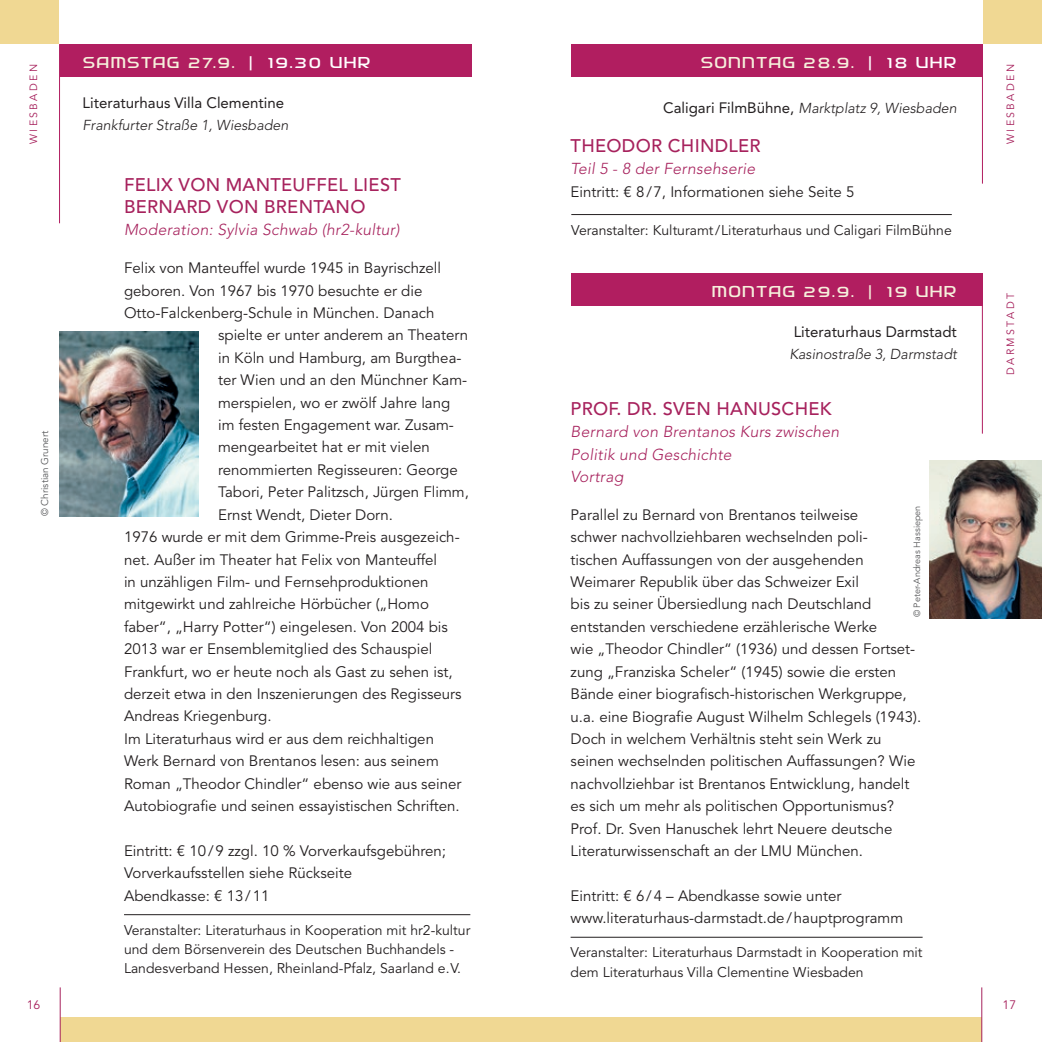
<style>
.page{position:relative;width:1042px;height:1042px;background:#fff}
.page>*{position:absolute;margin:0;border:0;box-sizing:border-box;transform-origin:0 0}
.t1{font:500 18.2px/22.4px "Avenir";letter-spacing:.015em;color:#a7225d}
.t2{font:italic 300 15.75px/22.4px "Avenir";letter-spacing:.015em;color:#a7225d}
.t3{font:500 15.75px "SF Hypocrisy";letter-spacing:.035em;color:#f6f0dc}
.t4{font:15.05px/22.4px "Avenir";color:#231f20}
.t5{font:15.05px "Avenir";color:#231f20}
.t6{font:italic 300 14.35px "Avenir";color:#231f20}
.t7{font:14px/19.2px "Avenir";color:#231f20}
.t8{font:12.25px "Avenir";color:#a7225d}
.t9{font:10.5px "Avenir";letter-spacing:.23em;color:#a7225d}
.t10{font:9.8px "Avenir";color:#57585a}
.t11{font:9.1px "Avenir";color:#57585a}
.s1{color:#fff}
.s2{font-weight:400;font-style:normal;font-size:15.05px}
</style>
<div class="page">
<hr style="left:981px;top:987px;width:1px;height:55px;background:#a7225d">
<hr style="left:60px;top:987px;width:1px;height:55px;background:#a7225d">
<div style="left:0;top:0;width:59px;height:44px;background:#f0d893"></div>
<div style="left:983px;top:0;width:59px;height:44px;background:#f0d893"></div>
<div style="left:60px;top:44px;width:411px;height:33px;background:#b11e60"></div>
<div style="left:571px;top:44px;width:412px;height:33px;background:#b11e60"></div>
<div style="left:60px;top:1017px;width:921px;height:25px;background:#f0d893"></div>
<hr style="left:982px;top:273px;width:1px;height:161px;background:#b11e60">
<div style="left:571px;top:273px;width:411px;height:33px;background:#b11e60"></div>
<hr style="left:124px;top:914px;width:346px;height:1px;background:#231f20">
<img style="left:60px;top:332px;width:138px;height:184px">
<hr style="left:570px;top:937px;width:352px;height:1px;background:#231f20">
<img style="left:929px;top:460px;width:113px;height:159px">
<hr style="left:571px;top:214px;width:381px;height:1px;background:#231f20">
<hr style="left:59px;top:44px;width:1px;height:179px;background:#b11e60">
<hr style="left:982px;top:44px;width:1px;height:140px;background:#b11e60">
<p class="t9" style="left:28px;top:144px;width:82px;rotate:-90deg">WIESBADEN</p>
<p class="t10" style="left:39px;top:516px;width:87px;rotate:-90deg">© Christian Grunert</p>
<p class="t8" style="left:27px;top:998px;width:15px">16</p>
<p class="t3" style="left:83px;top:53px;width:290px">SAMSTAG 27.9. <span class="s1">| 19.30 UHR</span></p>
<p class="t5" style="left:83px;top:94px;width:203px">Literaturhaus Villa Clementine</p>
<p class="t6" style="left:83px;top:117px;width:207px">Frankfurter Straße 1, Wiesbaden</p>
<p class="t1" style="left:124px;top:174px;width:278px">FELIX VON MANTEUFFEL LIEST<br>BERNARD VON BRENTANO</p>
<p class="t2" style="left:124px;top:219px;width:277px">Moderation: Sylvia Schwab (hr2-kultur)</p>
<p class="t4" style="left:124px;top:257px;width:318px">Felix von Manteuffel wurde 1945 in Bayrischzell</p>
<p class="t4" style="left:124px;top:280px;width:300px">geboren. Von 1967 bis 1970 besuchte er die</p>
<p class="t4" style="left:124px;top:302px;width:312px">Otto-Falckenberg-Schule in München. Danach</p>
<p class="t4" style="left:218px;top:324px;width:251px">spielte er unter anderem an Theatern</p>
<p class="t4" style="left:218px;top:347px;width:245px">in Köln und Hamburg, am Burgthea-</p>
<p class="t4" style="left:218px;top:369px;width:251px">ter Wien und an den Münchner Kam-</p>
<p class="t4" style="left:218px;top:392px;width:234px">merspielen, wo er zwölf Jahre lang</p>
<p class="t4" style="left:218px;top:414px;width:237px">im festen Engagement war. Zusam-</p>
<p class="t4" style="left:218px;top:436px;width:213px">mengearbeitet hat er mit vielen</p>
<p class="t4" style="left:218px;top:459px;width:241px">renommierten Regisseuren: George</p>
<p class="t4" style="left:218px;top:481px;width:252px">Tabori, Peter Palitzsch, Jürgen Flimm,</p>
<p class="t4" style="left:218px;top:504px;width:176px">Ernst Wendt, Dieter Dorn.</p>
<p class="t4" style="left:124px;top:526px;width:337px">1976 wurde er mit dem Grimme-Preis ausgezeich-</p>
<p class="t4" style="left:124px;top:548px;width:315px">net. Außer im Theater hat Felix von Manteuffel</p>
<p class="t4" style="left:124px;top:571px;width:306px">in unzähligen Film- und Fernsehproduktionen</p>
<p class="t4" style="left:124px;top:593px;width:306px">mitgewirkt und zahlreiche Hörbücher („Homo</p>
<p class="t4" style="left:124px;top:616px;width:325px">faber“, „Harry Potter“) eingelesen. Von 2004 bis</p>
<p class="t4" style="left:124px;top:638px;width:310px">2013 war er Ensemblemitglied des Schauspiel</p>
<p class="t4" style="left:124px;top:660px;width:330px">Frankfurt, wo er heute noch als Gast zu sehen ist,</p>
<p class="t4" style="left:124px;top:683px;width:339px">derzeit etwa in den Inszenierungen des Regisseurs</p>
<p class="t4" style="left:124px;top:705px;width:149px">Andreas Kriegenburg.</p>
<p class="t4" style="left:124px;top:728px;width:311px">Im Literaturhaus wird er aus dem reichhaltigen</p>
<p class="t4" style="left:124px;top:750px;width:316px">Werk Bernard von Brentanos lesen: aus seinem</p>
<p class="t4" style="left:124px;top:772px;width:339px">Roman „Theodor Chindler“ ebenso wie aus seiner</p>
<p class="t4" style="left:124px;top:795px;width:337px">Autobiografie und seinen essayistischen Schriften.</p>
<p class="t4" style="left:124px;top:840px;width:324px">Eintritt: € 10/9 zzgl. 10 % Vorverkaufsgebühren;<br>Vorverkaufsstellen siehe Rückseite<br>Abendkasse: € 13/11</p>
<p class="t7" style="left:124px;top:920px;width:348px">Veranstalter: Literaturhaus in Kooperation mit hr2-kultur und dem Börsenverein des Deutschen Buchhandels -<br>Landesverband Hessen, Rheinland-Pfalz, Saarland e.V.</p>
<p class="t3" style="left:700px;top:53px;width:258px">SONNTAG 28.9. <span class="s1">| 18 UHR</span></p>
<p class="t6" style="left:663px;top:99px;width:295px"><span class="s2">Caligari FilmBühne,</span> Marktplatz 9, Wiesbaden</p>
<p class="t1" style="left:570px;top:135px;width:192px">THEODOR CHINDLER</p>
<p class="t2" style="left:570px;top:158px;width:186px">Teil 5 - 8 der Fernsehserie</p>
<p class="t4" style="left:570px;top:181px;width:285px">Eintritt: € 8 /7, Informationen siehe Seite 5</p>
<p class="t7" style="left:571px;top:221px;width:382px">Veranstalter: Kulturamt/Literaturhaus und Caligari FilmBühne</p>
<p class="t3" style="left:711px;top:282px;width:247px">MONTAG 29.9. | 19 UHR</p>
<p class="t5" style="left:794px;top:323px;width:165px">Literaturhaus Darmstadt</p>
<p class="t6" style="left:789px;top:346px;width:169px">Kasinostraße 3, Darmstadt</p>
<p class="t1" style="left:570px;top:398px;width:262px">PROF. DR. SVEN HANUSCHEK</p>
<p class="t2" style="left:570px;top:421px;width:270px">Bernard von Brentanos Kurs zwischen<br>Politik und Geschichte<br>Vortrag</p>
<p class="t4" style="left:570px;top:504px;width:352px">Parallel zu Bernard von Brentanos teilweise<br>schwer nachvollziehbaren wechselnden poli-<br>tischen Auffassungen von der ausgehenden Weimarer Republik über das Schweizer Exil<br>bis zu seiner Übersiedlung nach Deutschland entstanden verschiedene erzählerische Werke<br>wie „Theodor Chindler“ (1936) und dessen Fortset&shy;zung „Franziska Scheler“ (1945) sowie die ersten Bände einer biografisch-historischen Werkgruppe, u.a. eine Biografie August Wilhelm Schlegels (1943).<br>Doch in welchem Verhältnis steht sein Werk zu seinen wechselnden politischen Auffassungen? Wie nachvollziehbar ist Brentanos Entwicklung, handelt es sich um mehr als politischen Opportunismus?<br>Prof. Dr. Sven Hanuschek lehrt Neuere deutsche Literaturwissenschaft an der LMU München.</p>
<p class="t4" style="left:570px;top:885px;width:334px">Eintritt: € 6/4 – Abendkasse sowie unter www.literaturhaus-darmstadt.de/hauptprogramm</p>
<p class="t7" style="left:570px;top:943px;width:353px">Veranstalter: Literaturhaus Darmstadt in Kooperation mit dem Literaturhaus Villa Clementine Wiesbaden</p>
<p class="t11" style="left:911px;top:617px;width:113px;rotate:-90deg">© Peter-Andreas Hassiepen</p>
<p class="t9" style="left:1004px;top:144px;width:82px;rotate:-90deg">WIESBADEN</p>
<p class="t9" style="left:1004px;top:375px;width:84px;rotate:-90deg">DARMSTADT</p>
<p class="t8" style="left:1002px;top:998px;width:15px">17</p>
</div>
